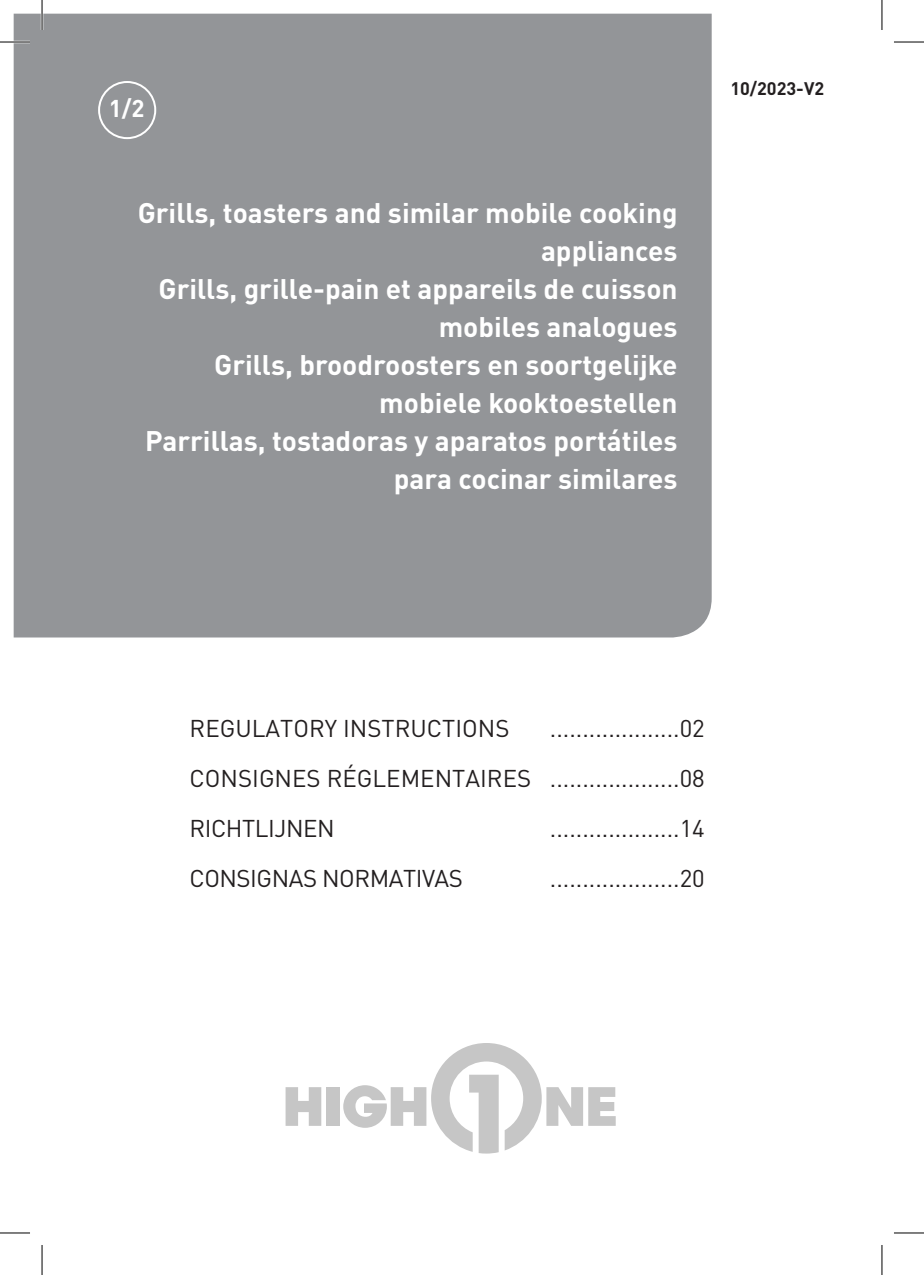
<style>
.page{position:relative;width:924px;height:1275px;background:#fff}
.page>*{position:absolute;margin:0;border:0;box-sizing:border-box;transform-origin:0 0}
.Product_Name{font:700 28px/38px "DIN Pro";color:#fff;text-align:right}
.t1{font:24px "DIN Pro";color:#231f20}
.t2{font:24px "DIN Pro";letter-spacing:-.02em;color:#231f20}
.Body{font:700 24px "DIN Pro";color:#fff}
.Body-2{font:700 18px "DIN Pro";color:#231f20}
</style>
<div class="page">
<div style="left:14px;top:14px;width:697px;height:623px;background:#939598"></div>
<div style="left:98px;top:81px;width:58px;height:58px;border:2px solid #fff;border-radius:50%"></div>
<svg style="left:285px;top:1087px;width:36px;height:38px"></svg>
<div style="left:326px;top:1087px;width:13px;height:38px;background:#c6c6c6"></div>
<svg style="left:343px;top:1043px;width:272px;height:110px"></svg>
<hr style="left:0;top:41px;width:30px;height:2px;background:#fff">
<hr style="left:41px;top:0;width:2px;height:30px;background:#fff">
<hr style="left:0;top:42px;width:30px;height:1px;background:#000">
<hr style="left:893px;top:42px;width:30px;height:1px;background:#000">
<hr style="left:0;top:1232px;width:30px;height:1px;background:#000">
<hr style="left:893px;top:1232px;width:30px;height:1px;background:#000">
<hr style="left:42px;top:0;width:1px;height:30px;background:#000">
<hr style="left:42px;top:1245px;width:1px;height:30px;background:#000">
<hr style="left:881px;top:0;width:1px;height:30px;background:#000">
<hr style="left:881px;top:1245px;width:1px;height:30px;background:#000">
<p class="Body" style="left:109px;top:88px;width:37px">1/2</p>
<p class="Product_Name" style="left:138px;top:191px;width:541px">Grills, toasters and similar mobile cooking appliances</p>
<p class="Product_Name" style="left:158px;top:267px;width:520px">Grills, grille-pain et appareils de cuisson mobiles analogues</p>
<p class="Product_Name" style="left:214px;top:343px;width:464px">Grills, broodroosters en soortgelijke mobiele kooktoestellen</p>
<p class="Product_Name" style="left:145px;top:419px;width:533px">Parrillas, tostadoras y aparatos portátiles para cocinar similares</p>
<p class="Body-2" style="left:730px;top:73px;width:95px">10/2023-V2</p>
<p class="t1" style="left:189px;top:711px;width:321px">REGULATORY INSTRUCTIONS</p>
<p class="t1" style="left:549px;top:711px;width:156px">....................02</p>
<p class="t1" style="left:189px;top:761px;width:516px">CONSIGNES RÉGLEMENTAIRES ....................08</p>
<p class="t2" style="left:189px;top:811px;width:146px">RICHTLIJNEN</p>
<p class="t1" style="left:549px;top:811px;width:156px">....................14</p>
<p class="t2" style="left:189px;top:861px;width:275px">CONSIGNAS NORMATIVAS</p>
<p class="t1" style="left:549px;top:861px;width:156px">....................20</p>
</div>
